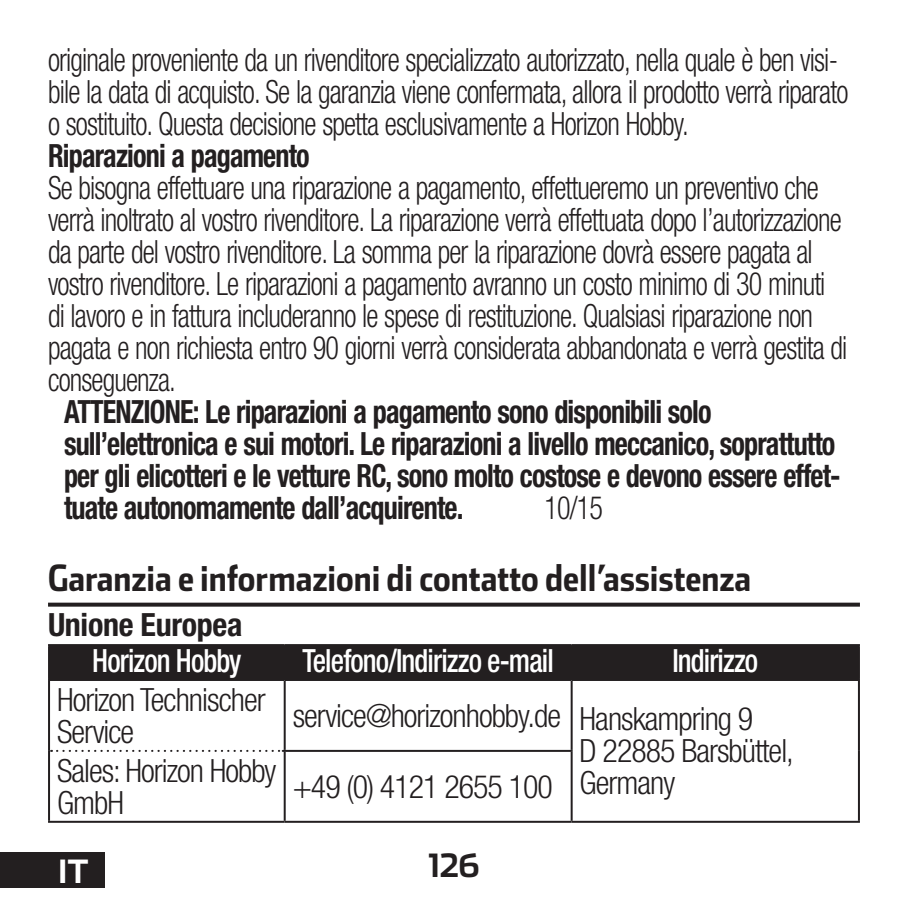
<style>
.page{position:relative;width:908px;height:908px;background:#fff}
.page>*{position:absolute;margin:0;border:0;box-sizing:border-box;transform-origin:0 0}
.t1{font:700 36px "Stainless Cond";color:#231f20}
.t2{font:300 condensed 32px/32px "Helvetica Neue LT Std";letter-spacing:-.03em;color:#231f20;scale:.88 1}
.t3{font:700 condensed 32px/32px "Helvetica Neue LT Std";letter-spacing:-.03em;color:#231f20;scale:.88 1}
.t4{font:300 condensed 32px/32px "Helvetica Neue LT Std";letter-spacing:-.03em;color:#231f20}
.t5{font:500 condensed 32px "Helvetica Neue LT Std";letter-spacing:-.03em;color:#fff;scale:.9 1}
.t6{font:700 condensed 32px "Helvetica Neue LT Std";letter-spacing:-.01em;color:#231f20}
.t7{font:700 32px "Stainless";color:#231f20}
.t8{font:700 32px "Stainless";color:#fff}
</style>
<div class="page">
<div style="left:0;top:851px;width:105px;height:36px;background:#231f20"></div>
<svg style="left:48px;top:602px;width:811px;height:4px;background:#464344"></svg>
<div style="left:50px;top:645px;width:807px;height:33px;background:#231f20"></div>
<hr style="left:48px;top:643px;width:236px;height:2px;background:#231f20">
<hr style="left:48px;top:645px;width:2px;height:33px;background:#231f20">
<hr style="left:284px;top:643px;width:287px;height:2px;background:#231f20">
<hr style="left:283px;top:645px;width:2px;height:33px;background:#231f20">
<hr style="left:571px;top:643px;width:288px;height:2px;background:#231f20">
<hr style="left:570px;top:645px;width:2px;height:33px;background:#231f20">
<hr style="left:857px;top:645px;width:2px;height:33px;background:#231f20">
<hr style="left:48px;top:678px;width:236px;height:2px;background:#231f20">
<hr style="left:48px;top:680px;width:2px;height:70px;background:#231f20">
<hr style="left:284px;top:678px;width:287px;height:2px;background:#231f20">
<hr style="left:283px;top:680px;width:2px;height:69px;background:#231f20">
<hr style="left:571px;top:678px;width:288px;height:2px;background:#231f20">
<hr style="left:570px;top:680px;width:2px;height:69px;background:#231f20">
<hr style="left:857px;top:680px;width:2px;height:70px;background:#231f20">
<hr style="left:857px;top:750px;width:2px;height:70px;background:#231f20">
<hr style="left:571px;top:820px;width:288px;height:2px;background:#231f20">
<svg style="left:51px;top:749px;width:232px;height:2px"></svg>
<hr style="left:48px;top:750px;width:2px;height:70px;background:#231f20">
<hr style="left:283px;top:749px;width:289px;height:2px;background:#231f20">
<hr style="left:283px;top:751px;width:2px;height:69px;background:#231f20">
<hr style="left:570px;top:751px;width:2px;height:69px;background:#231f20">
<hr style="left:48px;top:820px;width:236px;height:2px;background:#231f20">
<hr style="left:284px;top:820px;width:287px;height:2px;background:#231f20">
<p class="t2" style="left:48px;top:43px;width:910px">originale proveniente da un rivenditore specializzato autorizzato, nella quale è ben visi&shy;bile la data di acquisto. Se la garanzia viene confermata, allora il prodotto verrà riparato o sostituito. Questa decisione spetta esclusivamente a Horizon Hobby.</p>
<p class="t3" style="left:48px;top:139px;width:299px">Riparazioni a pagamento</p>
<p class="t2" style="left:48px;top:171px;width:909px">Se bisogna effettuare una riparazione a pagamento, effettueremo un preventivo che verrà inoltrato al vostro rivenditore. La riparazione verrà effettuata dopo l’autorizzazione da parte del vostro rivenditore. La somma per la riparazione dovrà essere pagata al vostro rivenditore. Le riparazioni a pagamento avranno un costo minimo di 30 minuti di lavoro e in fattura includeranno le spese di restituzione. Qualsiasi riparazione non pagata e non richiesta entro 90 giorni verrà considerata abbandonata e verrà gestita di conseguenza.</p>
<p class="t3" style="left:64px;top:395px;width:883px">ATTENZIONE: Le riparazioni a pagamento sono disponibili solo sull’elettronica e sui motori. Le riparazioni a livello meccanico, soprattutto per gli elicotteri e le vetture RC, sono molto costose e devono essere effet&shy;tuate autonomamente dall’acquirente.</p>
<p class="t2" style="left:544px;top:491px;width:68px">10/15</p>
<p class="t1" style="left:48px;top:555px;width:704px">Garanzia e informazioni di contatto dell’assistenza</p>
<p class="t6" style="left:48px;top:604px;width:196px">Unione Europea</p>
<p class="t5" style="left:92px;top:641px;width:167px">Horizon Hobby</p>
<p class="t5" style="left:302px;top:641px;width:281px">Telefono/Indirizzo e-mail</p>
<p class="t5" style="left:672px;top:641px;width:97px">Indirizzo</p>
<p class="t4" style="left:57px;top:683px;width:210px">Horizon Technischer<br>Service</p>
<p class="t4" style="left:579px;top:697px;width:216px;line-height:35.6px;text-indent:-287px">service@horizonhobby.de Hanskampring 9<br>D 22885 Barsbüttel,</p>
<p class="t4" style="left:579px;top:766px;width:97px">Germany</p>
<p class="t4" style="left:57px;top:753px;width:221px">Sales: Horizon Hobby<br>GmbH</p>
<p class="t4" style="left:292px;top:769px;width:261px">+49 (0) 4121 2655 100</p>
<p class="t8" style="left:58px;top:850px;width:32px">IT</p>
<p class="t7" style="left:428px;top:845px;width:53px">126</p>
</div>
